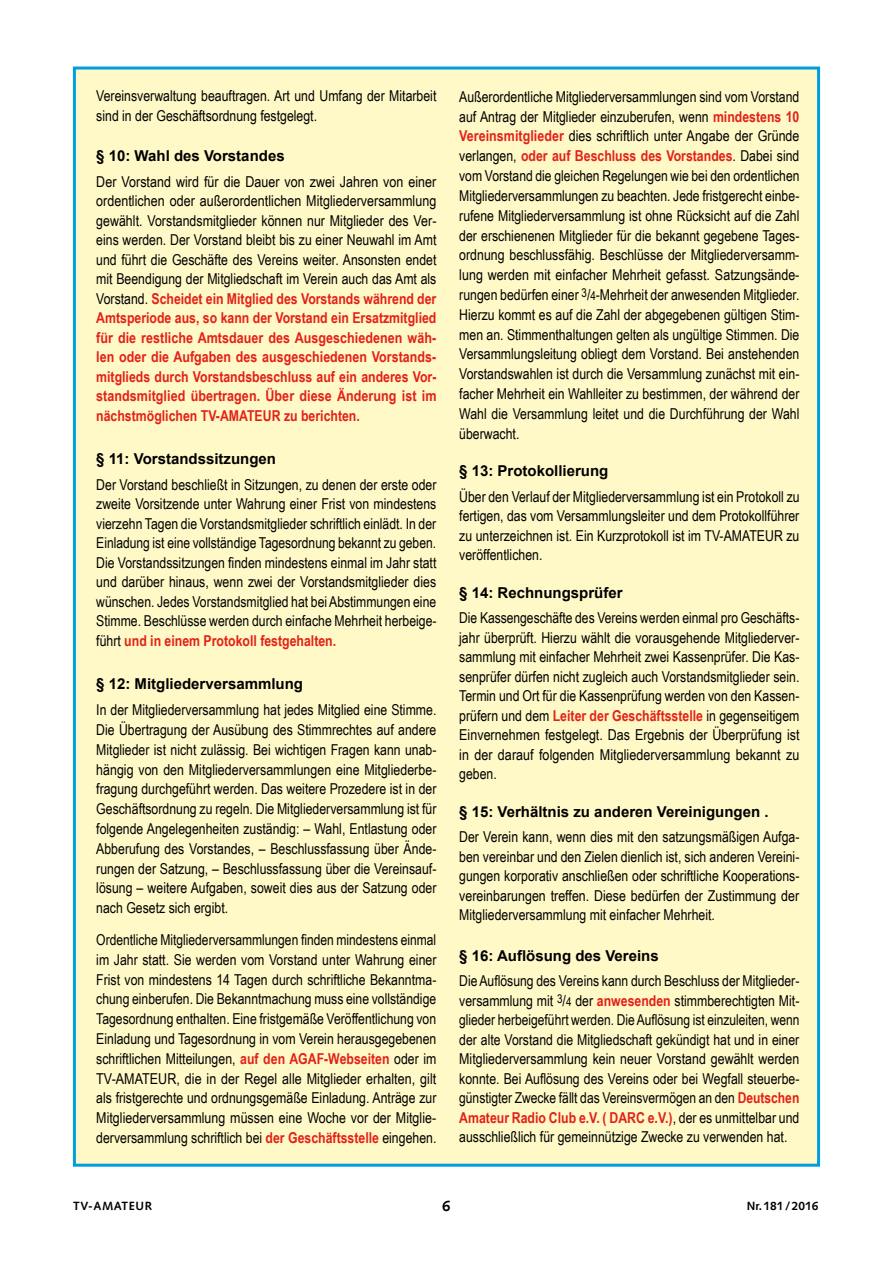
<style>
.page{position:relative;width:893px;height:1263px;background:#fff}
.page>*{position:absolute;margin:0;border:0;box-sizing:border-box;transform-origin:0 0}
.t1{font:15px/19.8px "Arial Narrow";color:#000}
.t2{font:700 15px/19.5px "Arial Narrow";color:#e32118;text-align:justify}
.t3{font:700 15px "Syntax LT";color:#000}
.t4{font:700 12px "Syntax LT";color:#000}
.t5{font:700 12px "Syntax LT";letter-spacing:.05em;color:#000}
.s1{font-family:"Arial";font-weight:700}
.s2{font-weight:400;color:#000}
.s3{font-weight:700;color:#e32118}
.s4{font-size:12px}
</style>
<div class="page">
<div style="left:74px;top:68px;width:745px;height:1097px;background:#fff9c7"></div>
<p class="t1" style="left:96px;top:86px;width:342px">Vereinsverwaltung beauftragen. Art und Umfang der Mitarbeit sind in der Geschäftsordnung festgelegt.</p>
<p class="t1" style="left:96px;top:143px;width:342px;line-height:25.5px"><span class="s1">§ 10: Wahl des Vorstandes<br></span>Der Vorstand wird für die Dauer von zwei Jahren von einer</p>
<p class="t2" style="left:96px;top:191px;width:342px"><span class="s2">ordentlichen oder außerordentlichen Mitgliederversammlung gewählt. Vorstandsmitglieder können nur Mitglieder des Ver&shy;eins werden. Der Vorstand bleibt bis zu einer Neuwahl im Amt und führt die Geschäfte des Vereins weiter. Ansonsten endet mit Beendigung der Mitgliedschaft im Verein auch das Amt als Vorstand.</span> Scheidet ein Mitglied des Vorstands während der Amtsperiode aus, so kann der Vorstand ein Ersatzmitglied für die restliche Amtsdauer des Ausgeschiedenen wäh&shy;len oder die Aufgaben des ausgeschiedenen Vorstands&shy;mitglieds durch Vorstandsbeschluss auf ein anderes Vor&shy;standsmitglied übertragen. Über diese Änderung ist im nächstmöglichen TV-AMATEUR zu berichten.</p>
<p class="t1" style="left:96px;top:446px;width:342px;line-height:25.5px"><span class="s1">§ 11: Vorstandssitzungen<br></span>Der Vorstand beschließt in Sitzungen, zu denen der erste oder</p>
<p class="t1" style="left:96px;top:494px;width:342px;text-align:justify">zweite Vorsitzende unter Wahrung einer Frist von mindestens vierzehn Tagen die Vorstandsmitglieder schriftlich einlädt. In der Einladung ist eine vollständige Tagesordnung bekannt zu geben.<br>Die Vorstandssitzungen finden mindestens einmal im Jahr statt und darüber hinaus, wenn zwei der Vorstandsmitglieder dies wünschen. Jedes Vorstandsmitglied hat bei Abstimmungen eine Stimme. Beschlüsse werden durch einfache Mehrheit herbeige&shy;führt <span class="s3">und in einem Protokoll festgehalten.</span></p>
<p class="t1" style="left:96px;top:671px;width:342px;line-height:25.8px"><span class="s1">§ 12: Mitgliederversammlung<br></span>In der Mitgliederversammlung hat jedes Mitglied eine Stimme.</p>
<p class="t1" style="left:96px;top:719px;width:342px;text-align:justify">Die Übertragung der Ausübung des Stimmrechtes auf andere Mitglieder ist nicht zulässig. Bei wichtigen Fragen kann unab&shy;hängig von den Mitgliederversammlungen eine Mitgliederbe&shy;fragung durchgeführt werden. Das weitere Prozedere ist in der Geschäftsordnung zu regeln. Die Mitgliederversammlung ist für folgende Angelegenheiten zuständig: – Wahl, Entlastung oder Abberufung des Vorstandes, – Beschlussfassung über Ände&shy;rungen der Satzung, – Beschlussfassung über die Vereinsauf&shy;lösung – weitere Aufgaben, soweit dies aus der Satzung oder nach Gesetz sich ergibt.</p>
<p class="t1" style="left:96px;top:929px;width:342px;text-align:justify">Ordentliche Mitgliederversammlungen finden mindestens einmal im Jahr statt. Sie werden vom Vorstand unter Wahrung einer Frist von mindestens 14 Tagen durch schriftliche Bekanntma&shy;chung einberufen. Die Bekanntmachung muss eine vollständige Tagesordnung enthalten. Eine fristgemäße Veröffentlichung von Einladung und Tagesordnung in vom Verein herausgegebenen schriftlichen Mitteilungen, <span class="s3">auf den AGAF-Webseiten</span> oder im TV-AMATEUR, die in der Regel alle Mitglieder erhalten, gilt als fristgerechte und ordnungsgemäße Einladung. Anträge zur Mitgliederversammlung müssen eine Woche vor der Mitglie&shy;derversammlung schriftlich bei <span class="s3">der Geschäftsstelle</span> eingehen.</p>
<p class="t1" style="left:459px;top:86px;width:342px;text-align:justify">Außerordentliche Mitgliederversammlungen sind vom Vorstand auf Antrag der Mitglieder einzuberufen, wenn <span class="s3">mindestens 10<br>Vereinsmitglieder</span> dies schriftlich unter Angabe der Gründe verlangen, <span class="s3">oder auf Beschluss des Vorstandes</span>. Dabei sind vom Vorstand die gleichen Regelungen wie bei den ordentlichen Mitgliederversammlungen zu beachten. Jede fristgerecht einbe&shy;rufene Mitgliederversammlung ist ohne Rücksicht auf die Zahl der erschienenen Mitglieder für die bekannt gegebene Tages&shy;ordnung beschlussfähig. Beschlüsse der Mitgliederversamm&shy;lung werden mit einfacher Mehrheit gefasst. Satzungsände&shy;rungen bedürfen einer <sup>3</sup>/<span class="s4">4</span>-Mehrheit der anwesenden Mitglieder.<br>Hierzu kommt es auf die Zahl der abgegebenen gültigen Stim&shy;men an. Stimmenthaltungen gelten als ungültige Stimmen. Die Versammlungsleitung obliegt dem Vorstand. Bei anstehenden Vorstandswahlen ist durch die Versammlung zunächst mit ein&shy;facher Mehrheit ein Wahlleiter zu bestimmen, der während der Wahl die Versammlung leitet und die Durchführung der Wahl überwacht.</p>
<p class="t1" style="left:459px;top:457px;width:342px;line-height:25.5px"><span class="s1">§ 13: Protokollierung<br></span>Über den Verlauf der Mitgliederversammlung ist ein Protokoll zu</p>
<p class="t1" style="left:459px;top:505px;width:342px;text-align:justify">fertigen, das vom Versammlungsleiter und dem Protokollführer zu unterzeichnen ist. Ein Kurzprotokoll ist im TV-AMATEUR zu veröffentlichen.</p>
<p class="t1" style="left:459px;top:579px;width:342px;line-height:25.5px"><span class="s1">§ 14: Rechnungsprüfer<br></span>Die Kassengeschäfte des Vereins werden einmal pro Geschäfts-</p>
<p class="t1" style="left:459px;top:627px;width:342px;text-align:justify">jahr überprüft. Hierzu wählt die vorausgehende Mitgliederver&shy;sammlung mit einfacher Mehrheit zwei Kassenprüfer. Die Kas&shy;senprüfer dürfen nicht zugleich auch Vorstandsmitglieder sein.<br>Termin und Ort für die Kassenprüfung werden von den Kassen&shy;prüfern und dem <span class="s3">Leiter der Geschäftsstelle</span> in gegenseitigem Einvernehmen festgelegt. Das Ergebnis der Überprüfung ist in der darauf folgenden Mitgliederversammlung bekannt zu geben.</p>
<p class="t1" style="left:459px;top:798px;width:342px;line-height:25.5px"><span class="s1">§ 15: Verhältnis zu anderen Vereinigungen .<br></span>Der Verein kann, wenn dies mit den satzungsmäßigen Aufga-</p>
<p class="t1" style="left:459px;top:846px;width:342px;text-align:justify">ben vereinbar und den Zielen dienlich ist, sich anderen Vereini&shy;gungen korporativ anschließen oder schriftliche Kooperations&shy;vereinbarungen treffen. Diese bedürfen der Zustimmung der Mitgliederversammlung mit einfacher Mehrheit.</p>
<p class="t1" style="left:459px;top:942px;width:342px;line-height:25.5px"><span class="s1">§ 16: Auflösung des Vereins<br></span>Die Auflösung des Vereins kann durch Beschluss der Mitglieder-</p>
<p class="t1" style="left:459px;top:990px;width:342px;text-align:justify">versammlung mit <sup>3</sup>/<span class="s4">4</span> der <span class="s3">anwesenden</span> stimmberechtigten Mit&shy;glieder herbeigeführt werden. Die Auflösung ist einzuleiten, wenn der alte Vorstand die Mitgliedschaft gekündigt hat und in einer Mitgliederversammlung kein neuer Vorstand gewählt werden konnte. Bei Auflösung des Vereins oder bei Wegfall steuerbe&shy;günstigter Zwecke fällt das Vereinsvermögen an den <span class="s3">Deutschen Amateur Radio Club e.V. ( DARC e.V.)</span>, der es unmittelbar und ausschließlich für gemeinnützige Zwecke zu verwenden hat.</p>
<p class="t5" style="left:73px;top:1199px;width:80px">TV-AMATEUR</p>
<p class="t3" style="left:442px;top:1197px;width:10px">6</p>
<p class="t4" style="left:747px;top:1199px;width:73px">Nr. 181 / 2016</p>
</div>
